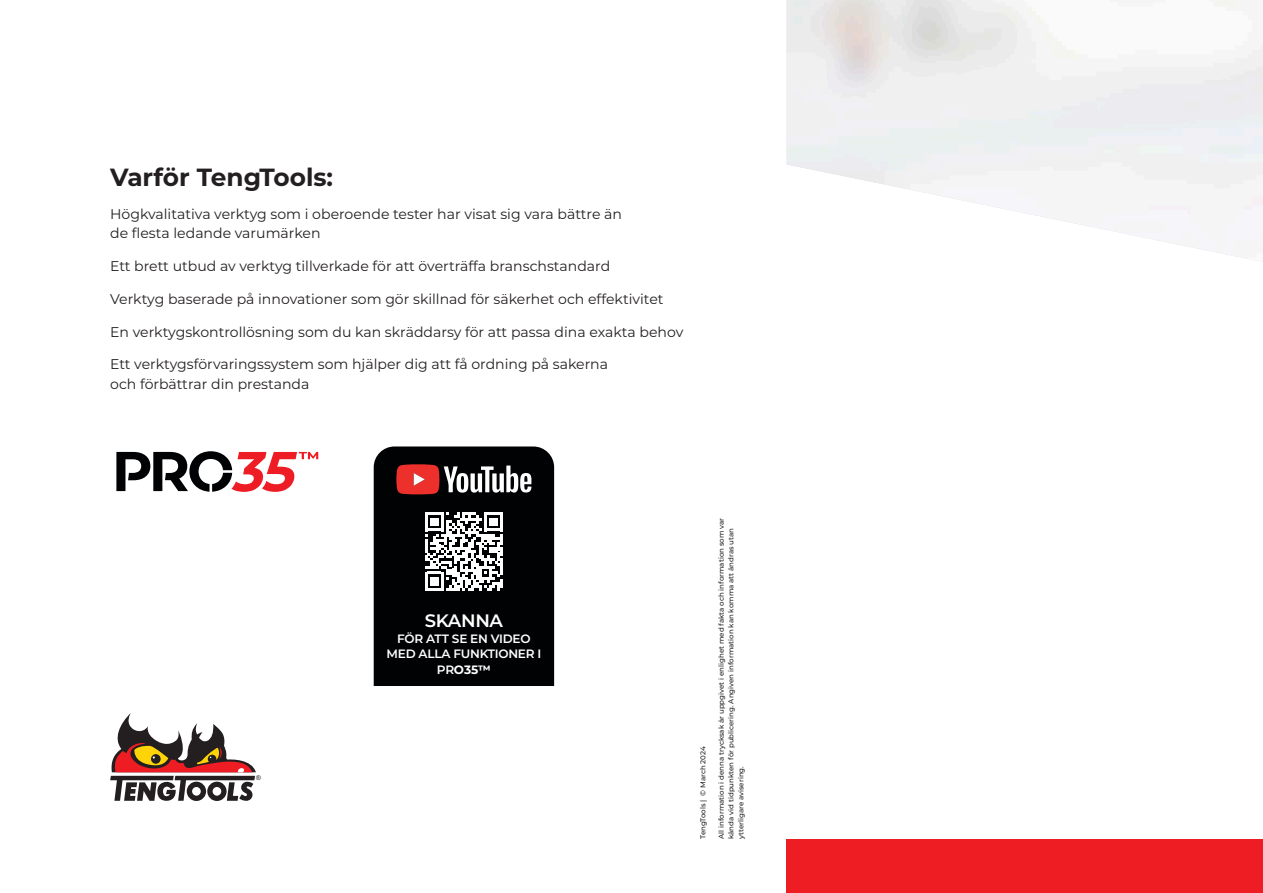
<style>
.page{position:relative;width:1263px;height:893px;background:#fff}
.page>*{position:absolute;margin:0;border:0;box-sizing:border-box;transform-origin:0 0}
.t1{font:700 24.75px "Montserrat";color:#231f20}
.t2{font:600 18px "Montserrat";letter-spacing:-.02em;color:#fff}
.t3{font:14.1px/19px "Montserrat";color:#231f20}
.t4{font:600 12.15px/15.6px "Montserrat";letter-spacing:-.02em;color:#fff;text-align:center}
.t5{font:500 7.05px/9.8px "Montserrat";color:#231f20}
.t6{font:6.45px "Arial";color:#231f20}
.s1{font-weight:700}
.s2{font-family:"Open Sans";font-weight:400}
</style>
<div class="page">
<svg style="left:110px;top:713px;width:146px;height:88px"></svg>
<div style="left:787px;top:839px;width:476px;height:54px;background:#ee1d23"></div>
<svg style="left:116px;top:451px;width:202px;height:41px"></svg>
<svg style="left:374px;top:446px;width:180px;height:240px;background:#221f1f"></svg>
<p class="t1" style="left:110px;top:159px;width:224px">Varför TengTools:</p>
<p class="t3" style="left:110px;top:204px;width:513px">Högkvalitativa verktyg som i oberoende tester har visat sig vara bättre än de flesta ledande varumärken</p>
<p class="t3" style="left:110px;top:256px;width:502px">Ett brett utbud av verktyg tillverkade för att överträffa branschstandard</p>
<p class="t3" style="left:110px;top:289px;width:555px">Verktyg baserade på innovationer som gör skillnad för säkerhet och effektivitet</p>
<p class="t3" style="left:110px;top:322px;width:575px">En verktygskontrollösning som du kan skräddarsy för att passa dina exakta behov</p>
<p class="t3" style="left:110px;top:354px;width:499px">Ett verktygsförvaringssystem som hjälper dig att få ordning på sakerna och förbättrar din prestanda</p>
<p class="t6" style="left:256px;top:773px;width:6px">®</p>
<p class="t2" style="left:425px;top:608px;width:80px">SKANNA</p>
<p class="t4" style="left:386px;top:630px;width:156px">FÖR ATT SE EN VIDEO<br>MED ALLA FUNKTIONER I<br>PR<span class="s1">O35™</span></p>
<p class="t5" style="left:698px;top:839px;width:94px;rotate:-90deg">TengTools | <span class="s2">©</span> March 2024</p>
<p class="t5" style="left:716px;top:839px;width:322px;rotate:-90deg">All information i denna trycksak är uppgivet i enlighet med fakta och information som var kända vid tidpunkten för publicering. Angiven information kan komma att ändras utan ytterligare avisering.</p>
</div>
